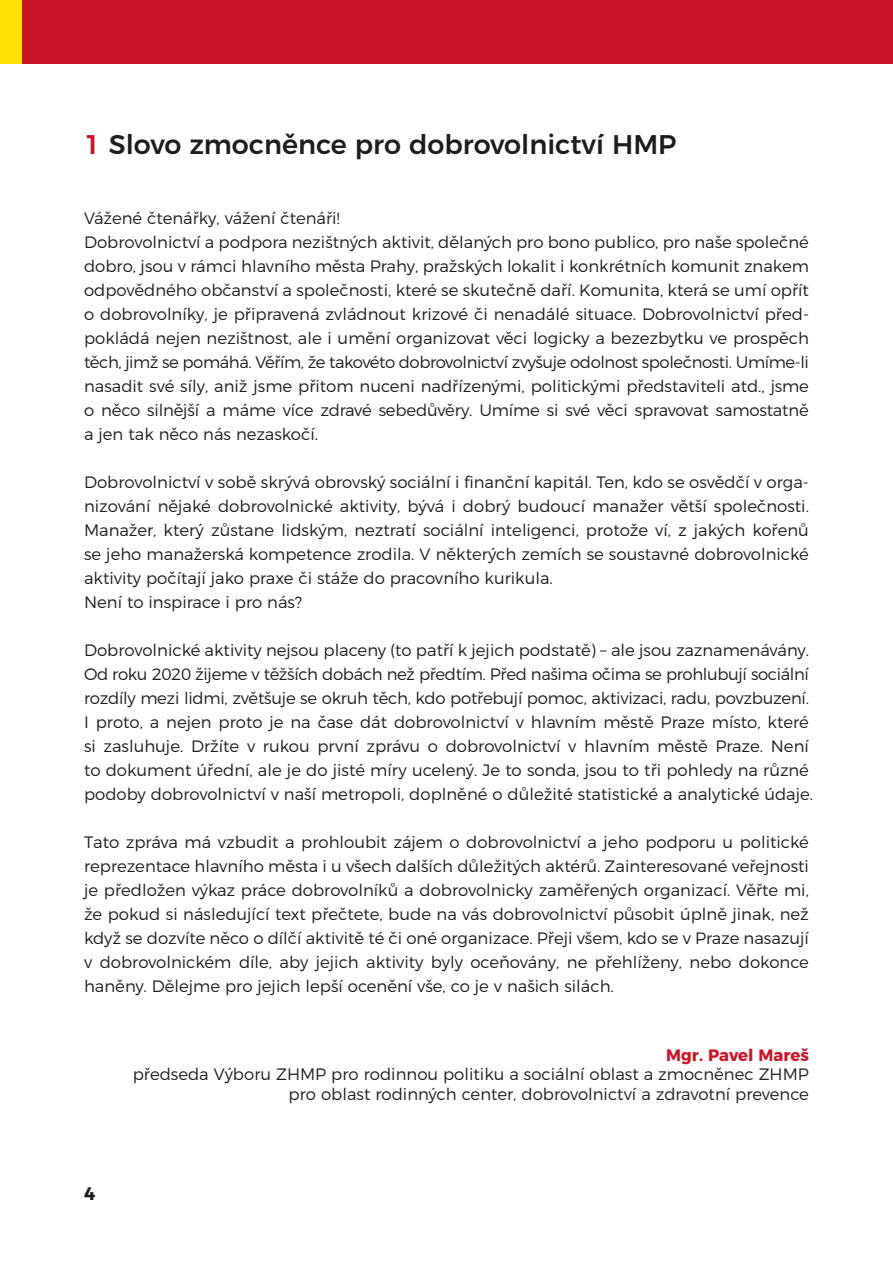
<style>
.page{position:relative;width:893px;height:1263px;background:#fff}
.page>*{position:absolute;margin:0;border:0;box-sizing:border-box;transform-origin:0 0}
.t1{font:500 27px "Montserrat";color:#1d1d1b}
.t2{font:700 18px "Montserrat";color:#1d1d1b}
.t3{font:300 16.5px/24px "Montserrat";color:#1d1d1b}
.t4{font:700 16.5px "Montserrat";color:#c8152a}
.s1{color:#c8152a}
</style>
<div class="page">
<div style="left:21px;top:0;width:872px;height:64px;background:#c8152a"></div>
<div style="left:0;top:0;width:21px;height:64px;background:#ffe104"></div>
<h1 class="t1" style="left:84px;top:123px;width:594px"><span class="s1">1</span> Slovo zmocněnce pro dobrovolnictví HMP</h1>
<p class="t3" style="left:84px;top:204px;width:726px">Vážené čtenářky, vážení čtenáři!<br>Dobrovolnictví a podpora nezištných aktivit, dělaných pro bono publico, pro naše společné dobro, jsou v rámci hlavního města Prahy, pražských lokalit i konkrétních komunit znakem odpovědného občanství a společnosti, které se skutečně daří. Komunita, která se umí opřít o dobrovolníky, je připravená zvládnout krizové či nenadálé situace. Dobrovolnictví před&shy;pokládá nejen nezištnost, ale i umění organizovat věci logicky a bezezbytku ve prospěch těch, jimž se pomáhá. Věřím, že takovéto dobrovolnictví zvyšuje odolnost společnosti. Umíme-li nasadit své síly, aniž jsme přitom nuceni nadřízenými, politickými představiteli atd., jsme o něco silnější a máme více zdravé sebedůvěry. Umíme si své věci spravovat samostatně a jen tak něco nás nezaskočí.</p>
<p class="t3" style="left:84px;top:468px;width:726px">Dobrovolnictví v sobě skrývá obrovský sociální i finanční kapitál. Ten, kdo se osvědčí v orga&shy;nizování nějaké dobrovolnické aktivity, bývá i dobrý budoucí manažer větší společnosti.<br>Manažer, který zůstane lidským, neztratí sociální inteligenci, protože ví, z jakých kořenů se jeho manažerská kompetence zrodila. V některých zemích se soustavné dobrovolnické aktivity počítají jako praxe či stáže do pracovního kurikula.<br>Není to inspirace i pro nás?</p>
<p class="t3" style="left:84px;top:636px;width:731px">Dobrovolnické aktivity nejsou placeny (to patří k jejich podstatě) – ale jsou zaznamenávány.<br>Od roku 2020 žijeme v těžších dobách než předtím. Před našima očima se prohlubují sociální rozdíly mezi lidmi, zvětšuje se okruh těch, kdo potřebují pomoc, aktivizaci, radu, povzbuzení.<br>I proto, a nejen proto je na čase dát dobrovolnictví v hlavním městě Praze místo, které si zasluhuje. Držíte v rukou první zprávu o dobrovolnictví v hlavním městě Praze. Není to dokument úřední, ale je do jisté míry ucelený. Je to sonda, jsou to tři pohledy na různé podoby dobrovolnictví v naší metropoli, doplněné o důležité statistické a analytické údaje.</p>
<p class="t3" style="left:84px;top:828px;width:726px;text-align:justify">Tato zpráva má vzbudit a prohloubit zájem o dobrovolnictví a jeho podporu u politické reprezentace hlavního města i u všech dalších důležitých aktérů. Zainteresované veřejnosti je předložen výkaz práce dobrovolníků a dobrovolnicky zaměřených organizací. Věřte mi, že pokud si následující text přečtete, bude na vás dobrovolnictví působit úplně jinak, než když se dozvíte něco o dílčí aktivitě té či oné organizace. Přeji všem, kdo se v Praze nasazují v dobrovolnickém díle, aby jejich aktivity byly oceňovány, ne přehlíženy, nebo dokonce haněny. Dělejme pro jejich lepší ocenění vše, co je v našich silách.</p>
<p class="t2" style="left:84px;top:1178px;width:13px">4</p>
<p class="t4" style="left:666px;top:1041px;width:144px">Mgr. Pavel Mareš</p>
<p class="t3" style="left:133px;top:1063px;width:678px;line-height:19.5px;text-align:right">předseda Výboru ZHMP pro rodinnou politiku a sociální oblast a zmocněnec ZHMP pro oblast rodinných center, dobrovolnictví a zdravotní prevence</p>
</div>
